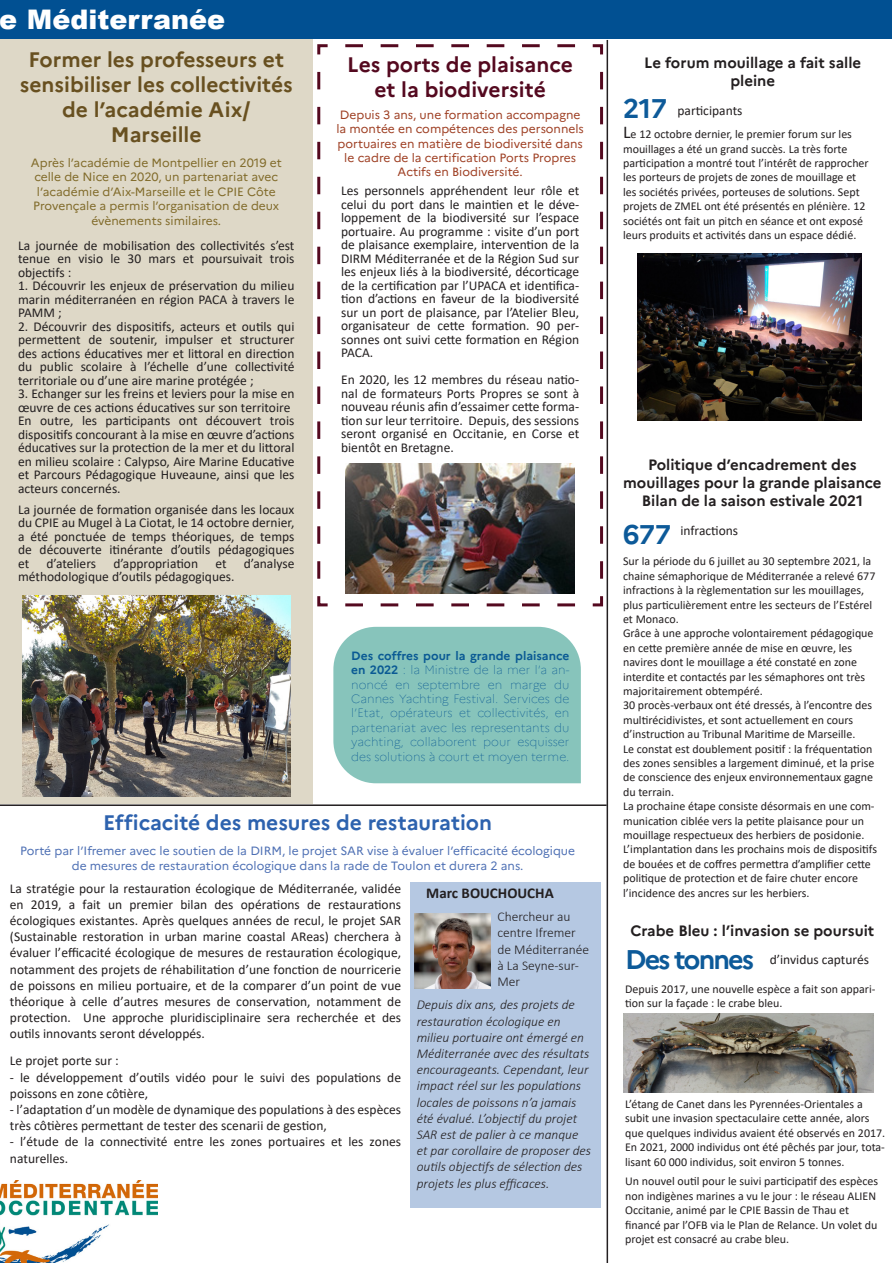
<style>
.page{position:relative;width:893px;height:1263px;background:#fff}
.page>*{position:absolute;margin:0;border:0;box-sizing:border-box;transform-origin:0 0}
.t1{font:700 27px "Marianne";letter-spacing:-.07em;color:#0d5a99}
.t2{font:900 27px "Arial";color:#fff}
.t3{font:700 21px/25.2px "Marianne";color:#685020;text-align:center}
.t4{font:700 21px/25.2px "Marianne";color:#54091f;text-align:center}
.t5{font:700 21px "Marianne";color:#2d62ae}
.t6{font:700 15px/18px "Marianne";color:#231f20;text-align:center}
.t7{font:700 15px "Calibri";color:#231f20}
.t8{font:13.5px/13.5px "Calibri";color:#231f20;text-align:justify}
.t9{font:italic 300 13.5px/16.2px "Calibri";color:#231f20}
.t10{font:300 13.5px/16.2px "Calibri";color:#231f20}
.t11{font:12px/14.4px "Calibri";color:#231f20}
.t12{font:100 12px/14.4px "Marianne";color:#0a5a94;text-align:justify}
.t13{font:12px/14.4px "Marianne";color:#816b2a;text-align:center}
.t14{font:12px/14.4px "Marianne";color:#9e3f23;text-align:center}
.t15{font:12px/14.4px "Marianne";color:#4e70b4;text-align:center}
.s1{font-size:18px}
.s2{font-weight:700}
</style>
<div class="page">
<svg style="left:317px;top:44px;width:287px;height:563px"></svg>
<div style="left:410px;top:882px;width:191px;height:326px;background:#b5c8e2"></div>
<div style="left:0;top:39px;width:313px;height:765px;background:#ded8c7"></div>
<div style="left:0;top:0;width:892px;height:39px;background:#015092"></div>
<img style="left:0;top:1180px;width:157px;height:83px">
<hr style="left:607px;top:40px;width:1px;height:1223px;background:#231f20">
<img style="left:22px;top:595px;width:268px;height:201px">
<img style="left:346px;top:463px;width:229px;height:130px">
<img style="left:415px;top:914px;width:75px;height:74px">
<div style="left:333px;top:627px;width:248px;height:156px;background:#87c4bb"></div>
<hr style="left:0;top:804px;width:607px;height:2px;background:#231f20">
<img style="left:637px;top:253px;width:224px;height:168px">
<img style="left:624px;top:1013px;width:249px;height:80px">
<h1 class="t2" style="left:0;top:0;width:227px">e Méditerranée</h1>
<p class="t3" style="left:20px;top:47px;width:274px">Former les professeurs et sensibiliser les collectivités de l’académie Aix/<br>Marseille</p>
<p class="t6" style="left:644px;top:54px;width:219px">Le forum mouillage a fait salle pleine</p>
<p class="t4" style="left:347px;top:52px;width:227px">Les ports de plaisance et la biodiversité</p>
<p class="t1" style="left:623px;top:92px;width:45px">217</p>
<p class="t8" style="left:677px;top:103px;width:66px">participants</p>
<p class="t14" style="left:336px;top:107px;width:249px">Depuis 3 ans, une formation accompagne la montée en compétences des personnels portuaires en matière de biodiversité dans le cadre de la certification Ports Propres Actifs en Biodiversité.</p>
<p class="t8" style="left:341px;top:184px;width:240px">Les personnels appréhendent leur rôle et celui du port dans le maintien et le déve&shy;loppement de la biodiversité sur l’espace portuaire. Au programme : visite d’un port de plaisance exemplaire, intervention de la DIRM Méditerranée et de la Région Sud sur les enjeux liés à la biodiversité, décorticage de la certification par l’UPACA et identifica&shy;tion d’actions en faveur de la biodiversité sur un port de plaisance, par l’Atelier Bleu, organisateur de cette formation. 90 per&shy;sonnes ont suivi cette formation en Région PACA.</p>
<p class="t8" style="left:341px;top:373px;width:240px">En 2020, les 12 membres du réseau natio&shy;nal de formateurs Ports Propres se sont à nouveau réunis afin d’essaimer cette forma&shy;tion sur leur territoire. Depuis, des sessions seront organisé en Occitanie, en Corse et bientôt en Bretagne.</p>
<p class="t11" style="left:623px;top:127px;width:247px"><span class="s1">L</span>e 12 octobre dernier, le premier forum sur les mouillages a été un grand succès. La très forte participation a montré tout l’intérêt de rapprocher les porteurs de projets de zones de mouillage et les sociétés privées, porteuses de solutions. Sept projets de ZMEL ont été présentés en plénière. 12 sociétés ont fait un pitch en séance et ont exposé leurs produits et activités dans un espace dédié.</p>
<p class="t13" style="left:31px;top:156px;width:253px">Après l’académie de Montpellier en 2019 et celle de Nice en 2020, un partenariat avec l’académie d’Aix-Marseille et le CPIE Côte Provençale a permis l’organisation de deux évènements similaires.</p>
<p class="t8" style="left:18px;top:238px;width:278px">La journée de mobilisation des collectivités s’est tenue en visio le 30 mars et poursuivait trois objectifs :</p>
<p class="t8" style="left:18px;top:279px;width:278px">1. Découvrir les enjeux de préservation du milieu marin méditerranéen en région PACA à travers le PAMM ;</p>
<p class="t8" style="left:18px;top:319px;width:278px">2. Découvrir des dispositifs, acteurs et outils qui permettent de soutenir, impulser et structurer des actions éducatives mer et littoral en direction du public scolaire à l’échelle d’une collectivité territoriale ou d’une aire marine protégée ;</p>
<p class="t8" style="left:18px;top:387px;width:278px">3. Echanger sur les freins et leviers pour la mise en œuvre de ces actions éducatives sur son territoire</p>
<p class="t8" style="left:18px;top:414px;width:278px">En outre, les participants ont découvert trois dispositifs concourant à la mise en œuvre d’actions éducatives sur la protection de la mer et du littoral en milieu scolaire : Calypso, Aire Marine Educative et Parcours Pédagogique Huveaune, ainsi que les acteurs concernés.</p>
<p class="t8" style="left:18px;top:502px;width:278px">La journée de formation organisée dans les locaux du CPIE au Mugel à La Ciotat, le 14 octobre dernier, a été ponctuée de temps théoriques, de temps de découverte itinérante d’outils pédagogiques et</p>
<p class="t6" style="left:623px;top:455px;width:260px">Politique d’encadrement des mouillages pour la grande plaisance<br>Bilan de la saison estivale 2021</p>
<p class="t1" style="left:623px;top:518px;width:49px">677</p>
<p class="t8" style="left:680px;top:524px;width:59px">infractions</p>
<p class="t11" style="left:623px;top:554px;width:254px">Sur la période du 6 juillet au 30 septembre 2021, la chaine sémaphorique de Méditerranée a relevé 677 infractions à la règlementation sur les mouillages, plus particulièrement entre les secteurs de l’Estérel et Monaco.</p>
<p class="t11" style="left:623px;top:626px;width:252px">Grâce à une approche volontairement pédagogique en cette première année de mise en œuvre, les navires dont le mouillage a été constaté en zone interdite et contactés par les sémaphores ont très majoritairement obtempéré.</p>
<p class="t11" style="left:623px;top:698px;width:251px">30 procès-verbaux ont été dressés, à l’encontre des multirécidivistes, et sont actuellement en cours d’instruction au Tribunal Maritime de Marseille.</p>
<p class="t11" style="left:623px;top:741px;width:253px">Le constat est doublement positif : la fréquentation des zones sensibles a largement diminué, et la prise de conscience des enjeux environnementaux gagne du terrain.</p>
<p class="t11" style="left:623px;top:799px;width:253px">La prochaine étape consiste désormais en une com&shy;munication ciblée vers la petite plaisance pour un mouillage respectueux des herbiers de posidonie.</p>
<p class="t11" style="left:623px;top:842px;width:255px">L’implantation dans les prochains mois de dispositifs de bouées et de coffres permettra d’amplifier cette politique de protection et de faire chuter encore l’incidence des ancres sur les herbiers.</p>
<p class="t8" style="left:47px;top:556px;width:51px">d’ateliers</p>
<p class="t8" style="left:113px;top:556px;width:86px">d’appropriation</p>
<p class="t8" style="left:215px;top:556px;width:13px">et</p>
<p class="t8" style="left:244px;top:556px;width:52px">d’analyse</p>
<p class="t8" style="left:18px;top:570px;width:218px">méthodologique d’outils pédagogiques.</p>
<p class="t12" style="left:351px;top:648px;width:220px"><span class="s2">Des coffres pour la grande plaisance en 2022</span> : la Ministre de la mer l’a an&shy;noncé en septembre en marge du Cannes Yachting Festival. Services de l’Etat, opérateurs et collectivités, en partenariat avec les representants du yachting, collaborent pour esquisser des solutions à court et moyen terme.</p>
<p class="t5" style="left:103px;top:810px;width:391px">Efficacité des mesures de restauration</p>
<p class="t15" style="left:20px;top:844px;width:556px">Porté par l’Ifremer avec le soutien de la DIRM, le projet SAR vise à évaluer l’efficacité écologique de mesures de restauration écologique dans la rade de Toulon et durera 2 ans.</p>
<p class="t7" style="left:426px;top:882px;width:129px">Marc BOUCHOUCHA</p>
<p class="t10" style="left:497px;top:908px;width:93px">Chercheur au centre Ifremer de Méditerranée à La Seyne-sur-<br>Mer</p>
<p class="t9" style="left:417px;top:997px;width:176px">Depuis dix ans, des projets de restauration écologique en milieu portuaire ont émergé en<br>Méditerranée avec des résultats encourageants. Cependant, leur impact réel sur les populations locales de poissons n’a jamais été évalué. L’objectif du projet<br>SAR est de palier à ce manque et par corollaire de proposer des outils objectifs de sélection des projets les plus efficaces.</p>
<p class="t8" style="left:10px;top:879px;width:393px;line-height:16.2px">La stratégie pour la restauration écologique de Méditerranée, validée en 2019, a fait un premier bilan des opérations de restaurations écologiques existantes. Après quelques années de recul, le projet SAR (Sustainable restoration in urban marine coastal AReas) cherchera à évaluer l’efficacité écologique de mesures de restauration écologique, notamment des projets de réhabilitation d’une fonction de nourricerie de poissons en milieu portuaire, et de la comparer d’un point de vue théorique à celle d’autres mesures de conservation, notamment de protection. Une approche pluridisciplinaire sera recherchée et des outils innovants seront développés.</p>
<p class="t8" style="left:10px;top:1054px;width:110px">Le projet porte sur :</p>
<p class="t8" style="left:10px;top:1068px;width:393px;line-height:16.2px">- le développement d’outils vidéo pour le suivi des populations de poissons en zone côtière,</p>
<p class="t8" style="left:10px;top:1101px;width:393px;line-height:16.2px">- l’adaptation d’un modèle de dynamique des populations à des espèces très côtières permettant de tester des scenarii de gestion,</p>
<p class="t8" style="left:10px;top:1133px;width:393px;line-height:16.2px">- l’étude de la connectivité entre les zones portuaires et les zones naturelles.</p>
<p class="t6" style="left:630px;top:922px;width:246px">Crabe Bleu : l’invasion se poursuit</p>
<p class="t1" style="left:625px;top:942px;width:130px">Des tonnes</p>
<p class="t8" style="left:770px;top:952px;width:101px">d’invidus capturés</p>
<p class="t11" style="left:625px;top:981px;width:252px">Depuis 2017, une nouvelle espèce a fait son appari&shy;tion sur la façade : le crabe bleu.</p>
<p class="t11" style="left:625px;top:1096px;width:262px">L’étang de Canet dans les Pyrennées-Orientales a subit une invasion spectaculaire cette année, alors que quelques individus avaient été observés en 2017.<br>En 2021, 2000 individus ont été pêchés par jour, tota&shy;lisant 60 000 individus, soit environ 5 tonnes.</p>
<p class="t11" style="left:625px;top:1174px;width:255px">Un nouvel outil pour le suivi participatif des espèces non indigènes marines a vu le jour : le réseau ALIEN Occitanie, animé par le CPIE Bassin de Thau et financé par l’OFB via le Plan de Relance. Un volet du projet est consacré au crabe bleu.</p>
</div>
